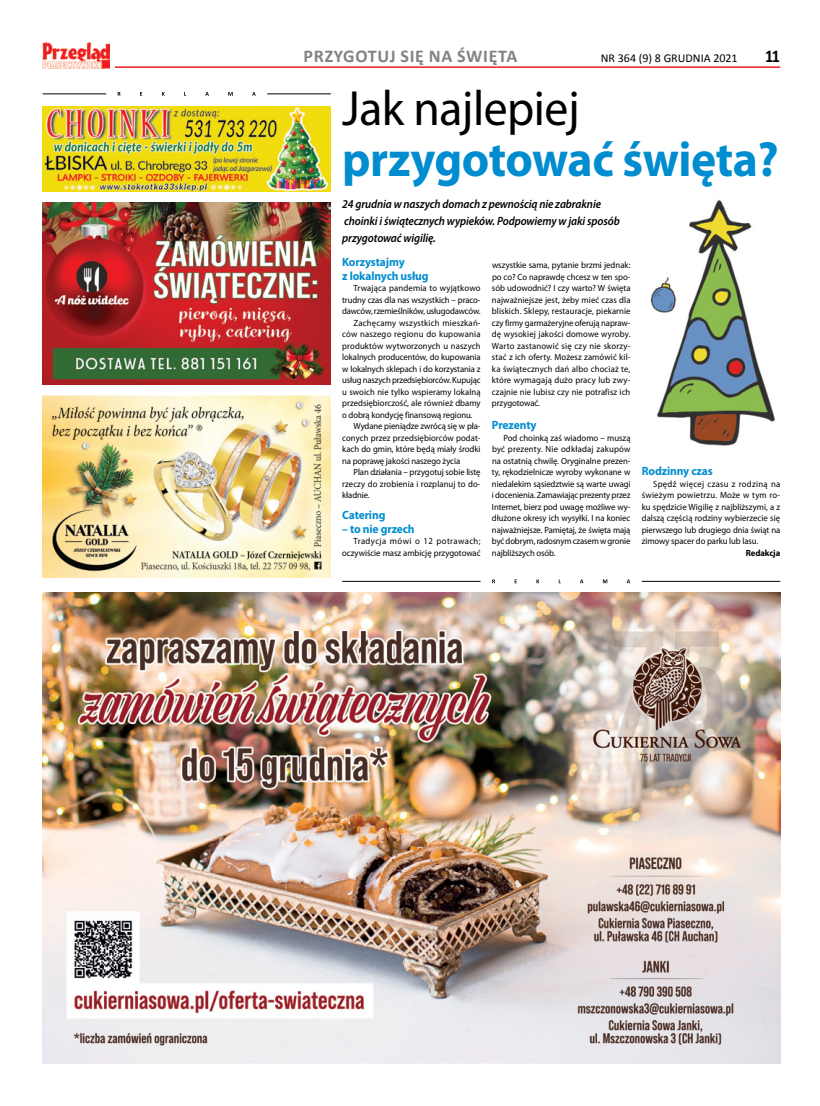
<style>
.page{position:relative;width:820px;height:1106px;background:#fff}
.page>*{position:absolute;margin:0;border:0;box-sizing:border-box;transform-origin:0 0}
.t1{font:700 49.6px "Myriad Pro";letter-spacing:-.01em;color:#008dd0;scale:.96 1}
.t2{font:49.6px "Myriad Pro";letter-spacing:-.01em;color:#000;scale:.96 1}
.t3{font:700 18px "Calibri";letter-spacing:.04em;color:#808285}
.t4{font:700 18px "Calibri";color:#000;scale:.9 1}
.t5{font:italic 600 12px/17px "Myriad Pro";letter-spacing:-.01em;color:#000;scale:.93 1}
.t6{font:700 12px/13.5px "Myriad Pro";letter-spacing:-.01em;color:#008dd0;scale:.96 1}
.t7{font:12px "Calibri";color:#000}
.t8{font:9px/11.5px "Myriad Pro";letter-spacing:-.01em;color:#000;text-align:justify;scale:.96 1}
.t9{font:9px "Myriad Pro";letter-spacing:.01em;color:#000;scale:.96 1}
.t10{font:9px "Myriad Pro";letter-spacing:.025em;color:#000;scale:.96 1}
.t11{font:9px "Myriad Pro";letter-spacing:.015em;color:#000;scale:.96 1}
.t12{font:9px "Myriad Pro";letter-spacing:.02em;color:#000;scale:.96 1}
.t13{font:700 9px "Myriad Pro";letter-spacing:-.01em;color:#000;scale:.96 1}
</style>
<div class="page">
<hr style="left:43px;top:66px;width:737px;height:2px;background:#ed1d24">
<div style="left:43px;top:42px;width:71px;height:26px;background:#fff"></div>
<img style="left:43px;top:42px;width:67px;height:26px">
<img style="left:43px;top:106px;width:288px;height:85px">
<img style="left:43px;top:395px;width:288px;height:182px">
<img style="left:43px;top:592px;width:737px;height:471px">
<img style="left:43px;top:203px;width:288px;height:181px">
<img style="left:650px;top:200px;width:125px;height:246px">
<svg style="left:118px;top:92px;width:137px;height:4px"></svg>
<hr style="left:43px;top:94px;width:63px;height:1px;background:#000">
<hr style="left:267px;top:94px;width:64px;height:1px;background:#000">
<svg style="left:492px;top:579px;width:138px;height:4px"></svg>
<hr style="left:342px;top:581px;width:138px;height:1px;background:#000">
<hr style="left:641px;top:581px;width:139px;height:1px;background:#000">
<h2 class="t3" style="left:303px;top:45px;width:215px">PRZYGOTUJ SIĘ NA ŚWIĘTA</h2>
<h3 class="t7" style="left:600px;top:51px;width:138px">NR 364 (9) 8 GRUDNIA 2021</h3>
<h2 class="t4" style="left:765px;top:45px;width:18px">11</h2>
<h1 class="t2" style="left:342px;top:81px;width:249px">Jak najlepiej</h1>
<h1 class="t1" style="left:342px;top:132px;width:456px">przygotować święta?</h1>
<h3 class="t5" style="left:342px;top:196px;width:300px">24 grudnia w naszych domach z pewnością nie zabraknie choinki i świątecznych wypieków. Podpowiemy w jaki sposób przygotować wigilię.</h3>
<h3 class="t6" style="left:342px;top:255px;width:91px">Korzystajmy<br>z lokalnych usług</h3>
<p class="t12" style="left:353px;top:283px;width:134px">Trwająca pandemia to wyjątkowo</p>
<p class="t8" style="left:342px;top:294px;width:146px">trudny czas dla nas wszystkich – praco-</p>
<p class="t8" style="left:342px;top:305px;width:146px">dawców, rzemieślników, usługodawców.</p>
<p class="t10" style="left:353px;top:318px;width:134px">Zachęcamy wszystkich mieszkań-</p>
<p class="t10" style="left:342px;top:329px;width:146px">ców naszego regionu do kupowania</p>
<p class="t11" style="left:342px;top:341px;width:146px">produktów wytworzonych u naszych</p>
<p class="t8" style="left:342px;top:351px;width:146px">lokalnych producentów, do kupowania</p>
<p class="t8" style="left:342px;top:363px;width:146px">w lokalnych sklepach i do korzystania z</p>
<p class="t8" style="left:342px;top:374px;width:146px">usług naszych przedsiębiorców. Kupując</p>
<p class="t9" style="left:342px;top:387px;width:146px">u swoich nie tylko wspieramy lokalną</p>
<p class="t8" style="left:342px;top:397px;width:146px">przedsiębiorczość, ale również dbamy</p>
<p class="t8" style="left:342px;top:409px;width:137px">o dobrą kondycję finansową regionu.</p>
<p class="t8" style="left:353px;top:420px;width:134px">Wydane pieniądze zwrócą się w pła-</p>
<p class="t9" style="left:342px;top:433px;width:146px">conych przez przedsiębiorców podat-</p>
<p class="t8" style="left:342px;top:443px;width:146px">kach do gmin, które będą miały środki</p>
<p class="t8" style="left:342px;top:455px;width:124px">na poprawę jakości naszego życia</p>
<p class="t8" style="left:353px;top:466px;width:134px">Plan działania – przygotuj sobie listę</p>
<p class="t9" style="left:342px;top:479px;width:146px">rzeczy do zrobienia i rozplanuj to do-</p>
<p class="t8" style="left:342px;top:489px;width:30px">kładnie.</p>
<h3 class="t6" style="left:342px;top:508px;width:46px">Catering</h3>
<h3 class="t6" style="left:342px;top:522px;width:77px">– to nie grzech</h3>
<p class="t8" style="left:342px;top:535px;width:146px;text-align:right">Tradycja mówi o 12 potrawach; oczywiście masz ambicję przygotować</p>
<p class="t8" style="left:492px;top:259px;width:146px">wszystkie sama, pytanie brzmi jednak: po co? Co naprawdę chcesz w ten spo&shy;sób udowodnić? I czy warto? W święta najważniejsze jest, żeby mieć czas dla bliskich. Sklepy, restauracje, piekarnie czy firmy garmażeryjne oferują napraw&shy;dę wysokiej jakości domowe wyroby.<br>Warto zastanowić się czy nie skorzy&shy;stać z ich oferty. Możesz zamówić kil&shy;ka świątecznych dań albo chociaż te, które wymagają dużo pracy lub zwy&shy;czajnie nie lubisz czy nie potrafisz ich przygotować.</p>
<h3 class="t6" style="left:492px;top:418px;width:48px">Prezenty</h3>
<p class="t8" style="left:492px;top:432px;width:146px;text-indent:11px">Pod choinką zaś wiadomo – muszą być prezenty. Nie odkładaj zakupów na ostatnią chwilę. Oryginalne prezen&shy;ty, rękodzielnicze wyroby wykonane w niedalekim sąsiedztwie są warte uwagi i docenienia. Zamawiając prezenty przez Internet, bierz pod uwagę możliwe wy&shy;dłużone okresy ich wysyłki. I na koniec najważniejsze. Pamiętaj, że święta mają być dobrym, radosnym czasem w gronie najbliższych osób.</p>
<h3 class="t6" style="left:641px;top:464px;width:75px">Rodzinny czas</h3>
<p class="t8" style="left:641px;top:478px;width:146px;text-indent:11px">Spędź więcej czasu z rodziną na świeżym powietrzu. Może w tym ro&shy;ku spędzicie Wigilię z najbliższymi, a z dalszą częścią rodziny wybierzecie się pierwszego lub drugiego dnia świąt na zimowy spacer do parku lub lasu.</p>
<p class="t13" style="left:745px;top:547px;width:37px">Redakcja</p>
</div>
